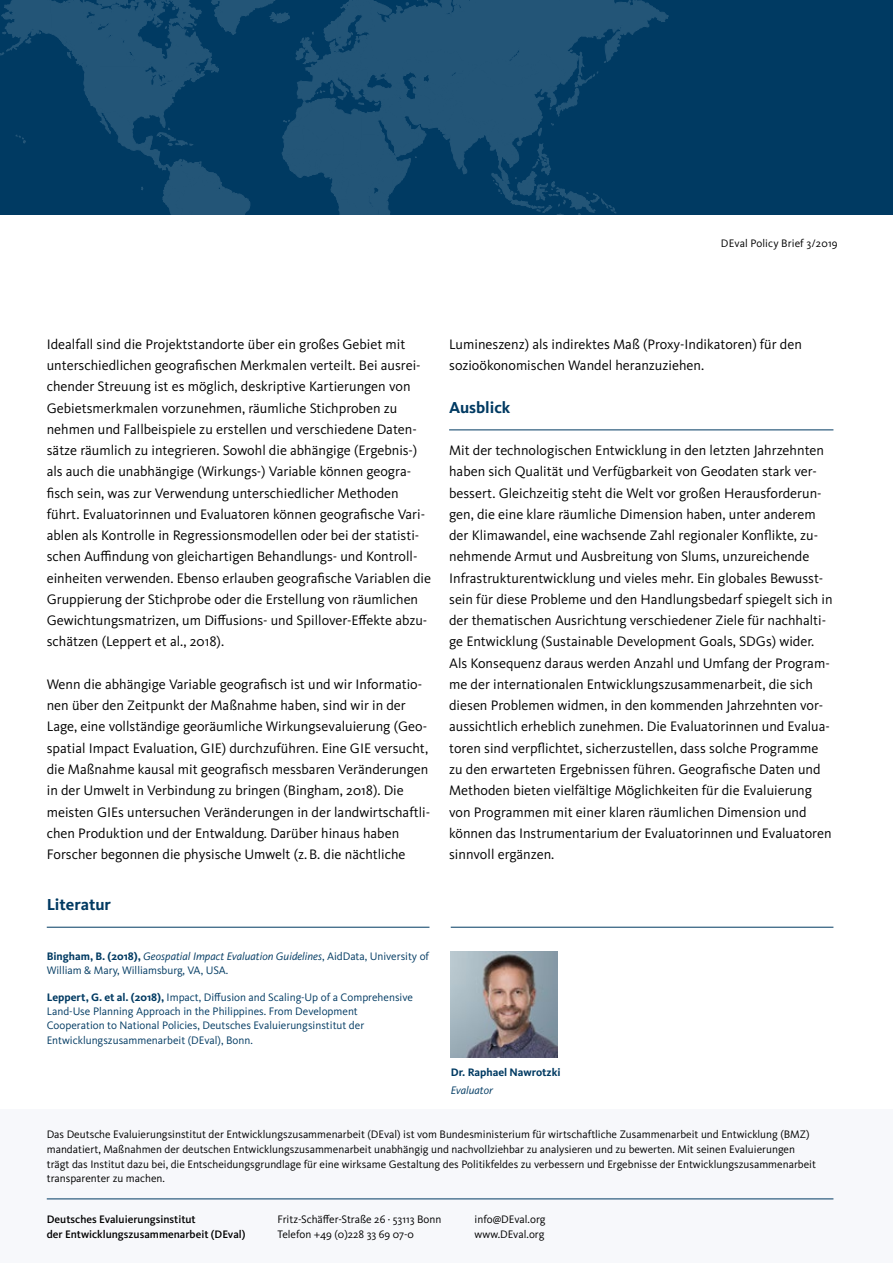
<style>
.page{position:relative;width:893px;height:1263px;background:#fff}
.page>*{position:absolute;margin:0;border:0;box-sizing:border-box;transform-origin:0 0}
.t1{font:700 16.5px "Kievit OT";color:#003a62}
.t2{font:14.25px/21.3px "Kievit OT";color:#000}
.t3{font:11.25px/14.9px "Kievit OT";color:#000}
.t4{font:11.25px/14.2px "Kievit OT";color:#003a62}
.t5{font:500 11.25px "Kievit OT";color:#000}
.t6{font:700 11.25px "Kievit OT";color:#003a62}
.t7{font:italic 11.25px "Kievit OT";color:#003a62}
.s1{font-weight:700}
.s2{font-style:italic}
</style>
<div class="page">
<div style="left:0;top:0;width:893px;height:215px;background:#003a62"></div>
<svg style="left:0;top:0;width:669px;height:215px"></svg>
<hr style="left:47px;top:927px;width:382px;height:1px;background:#003a62">
<hr style="left:451px;top:927px;width:382px;height:1px;background:#003a62">
<img style="left:451px;top:951px;width:106px;height:106px">
<div style="left:0;top:1110px;width:893px;height:153px;background:#f7f8fb"></div>
<hr style="left:47px;top:1198px;width:786px;height:1px;background:#003a62">
<hr style="left:449px;top:429px;width:384px;height:1px;background:#003a62">
<p class="t3" style="left:721px;top:236px;width:118px">DEval Policy Brief 3/2019</p>
<p class="t2" style="left:47px;top:333px;width:386px">Idealfall sind die Projektstandorte über ein großes Gebiet mit unterschiedlichen geografischen Merkmalen verteilt. Bei ausrei&shy;chender Streuung ist es möglich, deskriptive Kartierungen von Gebietsmerkmalen vorzunehmen, räumliche Stichproben zu nehmen und Fallbeispiele zu erstellen und verschiedene Daten&shy;sätze räumlich zu integrieren. Sowohl die abhängige (Ergebnis-) als auch die unabhängige (Wirkungs-) Variable können geogra&shy;fisch sein, was zur Verwendung unterschiedlicher Methoden führt. Evaluatorinnen und Evaluatoren können geografische Vari&shy;ablen als Kontrolle in Regressionsmodellen oder bei der statisti&shy;schen Auffindung von gleichartigen Behandlungs- und Kontroll&shy;einheiten verwenden. Ebenso erlauben geografische Variablen die Gruppierung der Stichprobe oder die Erstellung von räumlichen Gewichtungsmatrizen, um Diffusions- und Spillover-Effekte abzu&shy;schätzen (Leppert et al., 2018).</p>
<p class="t2" style="left:47px;top:674px;width:385px">Wenn die abhängige Variable geografisch ist und wir Informatio&shy;nen über den Zeitpunkt der Maßnahme haben, sind wir in der Lage, eine vollständige georäumliche Wirkungsevaluierung (Geo&shy;spatial Impact Evaluation, GIE) durchzuführen. Eine GIE versucht, die Maßnahme kausal mit geografisch messbaren Veränderungen in der Umwelt in Verbindung zu bringen (Bingham, 2018). Die meisten GIEs untersuchen Veränderungen in der landwirtschaftli&shy;chen Produktion und der Entwaldung. Darüber hinaus haben Forscher begonnen die physische Umwelt (z.B. die nächtliche</p>
<p class="t1" style="left:47px;top:895px;width:66px">Literatur</p>
<p class="t4" style="left:47px;top:949px;width:384px"><span class="s1">Bingham, B. (2018),</span> <span class="s2">Geospatial Impact Evaluation Guidelines</span>, AidData, University of<br>William &amp; Mary, Williamsburg, VA, USA.</p>
<p class="t4" style="left:47px;top:990px;width:368px"><span class="s1">Leppert, G. et al. (2018),</span> Impact, Diffusion and Scaling-Up of a Comprehensive Land-Use Planning Approach in the Philippines. From Development Cooperation to National Policies, Deutsches Evaluierungsinstitut der Entwicklungszusammenarbeit (DEval), Bonn.</p>
<p class="t2" style="left:449px;top:333px;width:354px">Lumineszenz) als indirektes Maß (Proxy-Indikatoren) für den sozioökonomischen Wandel heranzuziehen.</p>
<p class="t1" style="left:449px;top:397px;width:63px">Ausblick</p>
<p class="t2" style="left:449px;top:440px;width:385px">Mit der technologischen Entwicklung in den letzten Jahrzehnten haben sich Qualität und Verfügbarkeit von Geodaten stark ver&shy;bessert. Gleichzeitig steht die Welt vor großen Herausforderun&shy;gen, die eine klare räumliche Dimension haben, unter anderem der Klimawandel, eine wachsende Zahl regionaler Konflikte, zu&shy;nehmende Armut und Ausbreitung von Slums, unzureichende Infrastrukturentwicklung und vieles mehr. Ein globales Bewusst&shy;sein für diese Probleme und den Handlungsbedarf spiegelt sich in der thematischen Ausrichtung verschiedener Ziele für nachhalti&shy;ge Entwicklung (Sustainable Development Goals, SDGs) wider.<br>Als Konsequenz daraus werden Anzahl und Umfang der Program&shy;me der internationalen Entwicklungszusammenarbeit, die sich diesen Problemen widmen, in den kommenden Jahrzehnten vor&shy;aussichtlich erheblich zunehmen. Die Evaluatorinnen und Evalua&shy;toren sind verpflichtet, sicherzustellen, dass solche Programme zu den erwarteten Ergebnissen führen. Geografische Daten und Methoden bieten vielfältige Möglichkeiten für die Evaluierung von Programmen mit einer klaren räumlichen Dimension und können das Instrumentarium der Evaluatorinnen und Evaluatoren sinnvoll ergänzen.</p>
<p class="t6" style="left:451px;top:1065px;width:111px">Dr. Raphael Nawrotzki</p>
<p class="t7" style="left:451px;top:1083px;width:44px">Evaluator</p>
<p class="t3" style="left:47px;top:1127px;width:771px">Das Deutsche Evaluierungsinstitut der Entwicklungszusammenarbeit (DEval) ist vom Bundesministerium für wirtschaftliche Zusammenarbeit und Entwicklung (BMZ) mandatiert, Maßnahmen der deutschen Entwicklungszusammenarbeit unabhängig und nachvollziehbar zu analysieren und zu bewerten. Mit seinen Evaluierungen trägt das Institut dazu bei, die Entscheidungsgrundlage für eine wirksame Gestaltung des Politikfeldes zu verbessern und Ergebnisse der Entwicklungszusammenarbeit transparenter zu machen.</p>
<p class="t5" style="left:47px;top:1213px;width:151px">Deutsches Evaluierungsinstitut</p>
<p class="t3" style="left:277px;top:1212px;width:165px">Fritz-Schäffer-Straße 26 · 53113 Bonn</p>
<p class="t3" style="left:475px;top:1212px;width:72px">info@DEval.org</p>
<p class="t5" style="left:47px;top:1227px;width:200px">der Entwicklungszusammenarbeit (DEval)</p>
<p class="t3" style="left:277px;top:1227px;width:138px">Telefon +49 (0)228 33 69 07-0</p>
<p class="t3" style="left:475px;top:1227px;width:71px">www.DEval.org</p>
</div>
